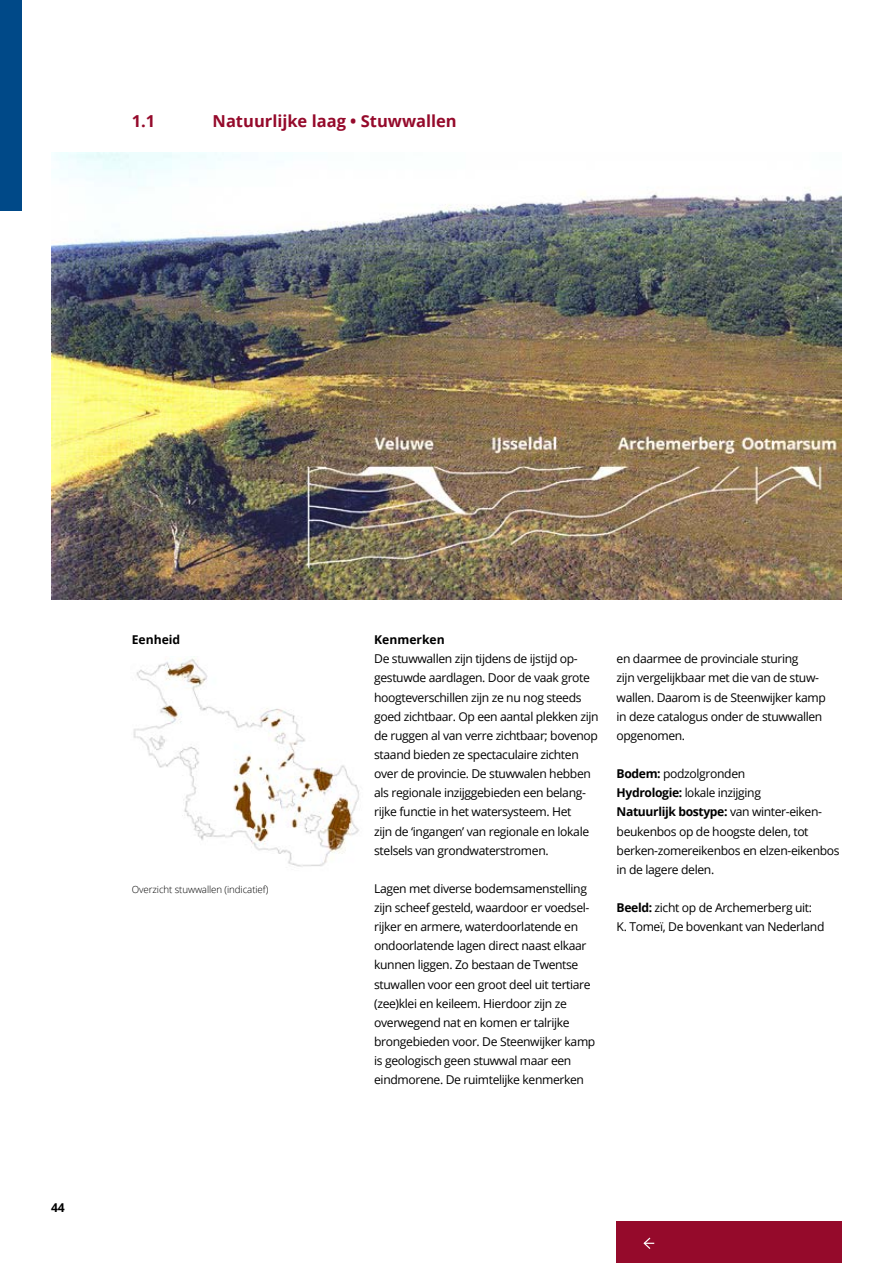
<style>
.page{position:relative;width:893px;height:1263px;background:#fff}
.page>*{position:absolute;margin:0;border:0;box-sizing:border-box;transform-origin:0 0}
.H3_Alineakop__rood{font:700 16.5px "Open Sans";color:#950a2b}
.Platte_tekst__3kolom{font:12.15px/19.2px "Open Sans";letter-spacing:-.03em;color:#000}
.Platte_tekst__3kolom-2{font:700 12.15px "Open Sans";letter-spacing:-.03em;color:#000}
.H4_Tussenkop__zwart{font:700 12.15px "Open Sans";color:#000}
.t1{font:300 9.75px "Open Sans";letter-spacing:-.01em;color:#000}
.s1{font-weight:700}
.s2{font-weight:400}
</style>
<div class="page">
<img style="left:51px;top:153px;width:791px;height:446px">
<img style="left:133px;top:658px;width:226px;height:209px">
<div style="left:617px;top:1222px;width:225px;height:41px;background:#950a2b"></div>
<svg style="left:643px;top:1237px;width:11px;height:12px"></svg>
<div style="left:0;top:0;width:21px;height:210px;background:#004988"></div>
<h3 class="H3_Alineakop__rood" style="left:132px;top:110px;width:25px">1.1</h3>
<h3 class="H3_Alineakop__rood" style="left:213px;top:110px;width:246px">Natuurlijke laag • Stuwwallen</h3>
<p class="Platte_tekst__3kolom-2" style="left:51px;top:1199px;width:15px">44</p>
<h4 class="H4_Tussenkop__zwart" style="left:132px;top:631px;width:50px">Eenheid</h4>
<h4 class="H4_Tussenkop__zwart" style="left:374px;top:631px;width:72px">Kenmerken</h4>
<p class="Platte_tekst__3kolom" style="left:374px;top:649px;width:226px">De stuwwallen zijn tijdens de ijstijd op&shy;gestuwde aardlagen. Door de vaak grote hoogteverschillen zijn ze nu nog steeds goed zichtbaar. Op een aantal plekken zijn de ruggen al van verre zichtbaar; bovenop staand bieden ze spectaculaire zichten over de provincie. De stuwwalen hebben als regionale inzijggebieden een belang&shy;rijke functie in het watersysteem. Het<br>zijn de ‘ingangen’ van regionale en lokale stelsels van grondwaterstromen.</p>
<p class="Platte_tekst__3kolom" style="left:374px;top:878px;width:223px">Lagen met diverse bodemsamenstelling zijn scheef gesteld, waardoor er voedsel&shy;rijker en armere, waterdoorlatende en ondoorlatende lagen direct naast elkaar kunnen liggen. Zo bestaan de Twentse stuwallen voor een groot deel uit tertiare (zee)klei en keileem. Hierdoor zijn ze overwegend nat en komen er talrijke brongebieden voor. De Steenwijker kamp is geologisch geen stuwwal maar een eindmorene. De ruimtelijke kenmerken</p>
<p class="t1" style="left:132px;top:883px;width:138px">Overzicht stuwwallen (indicatief)</p>
<p class="Platte_tekst__3kolom" style="left:617px;top:649px;width:211px">en daarmee de provinciale sturing<br>zijn vergelijkbaar met die van de stuw&shy;wallen. Daarom is de Steenwijker kamp in deze catalogus onder de stuwwallen opgenomen.</p>
<p class="Platte_tekst__3kolom" style="left:617px;top:764px;width:130px"><span class="s1">Bodem:</span> podzolgronden</p>
<p class="Platte_tekst__3kolom" style="left:617px;top:783px;width:146px"><span class="s1">Hydrologie:</span> lokale inzijging</p>
<p class="Platte_tekst__3kolom-2" style="left:617px;top:803px;width:207px">Natuurlijk bostype: <span class="s2">van winter-eiken-</span></p>
<p class="Platte_tekst__3kolom" style="left:617px;top:821px;width:193px">beukenbos op de hoogste delen, tot</p>
<p class="Platte_tekst__3kolom" style="left:617px;top:840px;width:225px">berken-zomereikenbos en elzen-eikenbos</p>
<p class="Platte_tekst__3kolom" style="left:617px;top:859px;width:99px">in de lagere delen.</p>
<p class="Platte_tekst__3kolom" style="left:617px;top:898px;width:197px"><span class="s1">Beeld:</span> zicht op de Archemerberg uit:</p>
<p class="Platte_tekst__3kolom" style="left:617px;top:917px;width:209px">K. Tomeï, De bovenkant van Nederland</p>
</div>
